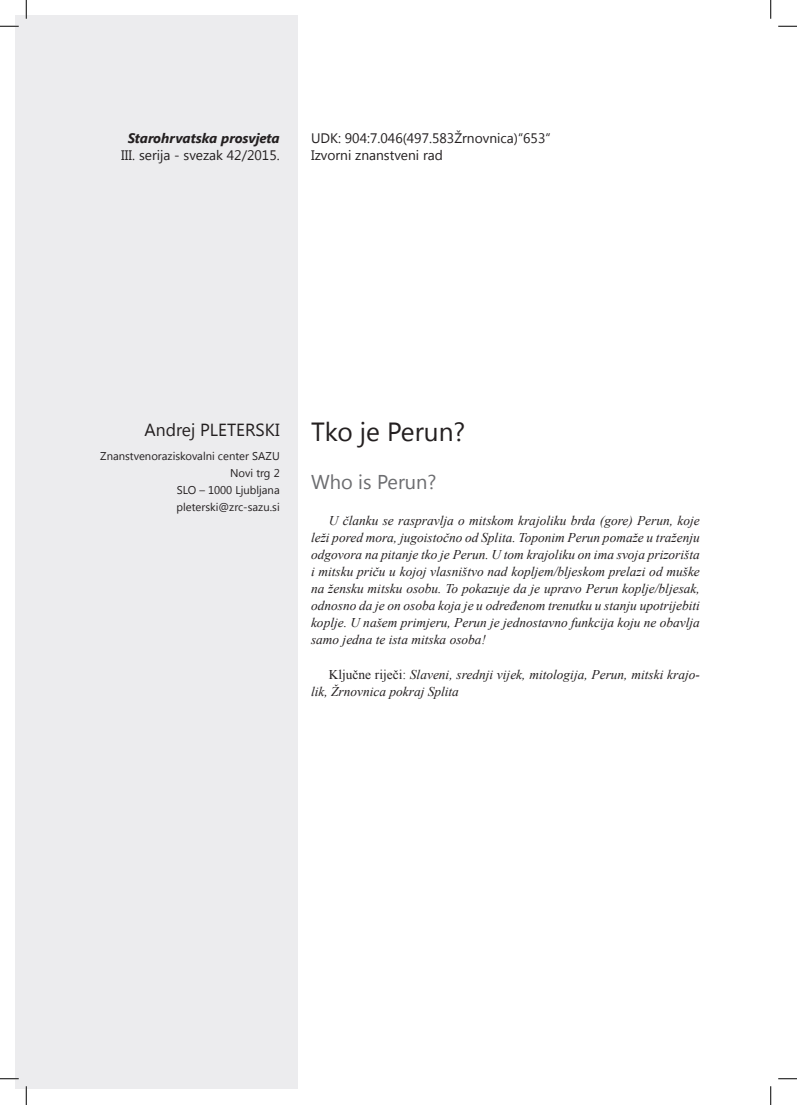
<style>
.page{position:relative;width:797px;height:1105px;background:#fff}
.page>*{position:absolute;margin:0;border:0;box-sizing:border-box;transform-origin:0 0}
.t1{font:26.25px "Segoe UI";color:#231f20}
.t2{font:20px "Segoe UI";color:#6c6d70}
.t3{font:17.5px "Segoe UI";color:#231f20}
.t4{font:13.75px/17.5px "Segoe UI";color:#231f20}
.t5{font:italic 700 13.75px "Segoe UI";color:#231f20}
.t6{font:italic 13.38px/17.1px "Times New Roman";color:#231f20;text-align:justify}
.t7{font:11.25px/17.1px "Segoe UI";color:#231f20;text-align:right}
.s1{font-style:normal}
</style>
<div class="page">
<div style="left:16px;top:16px;width:282px;height:1073px;background:#ececee"></div>
<svg style="left:0;top:25px;width:19px;height:2px"></svg>
<svg style="left:778px;top:25px;width:19px;height:2px"></svg>
<svg style="left:0;top:1078px;width:19px;height:1px"></svg>
<svg style="left:778px;top:1078px;width:19px;height:1px"></svg>
<svg style="left:25px;top:0;width:2px;height:19px"></svg>
<svg style="left:25px;top:1086px;width:2px;height:19px"></svg>
<svg style="left:770px;top:0;width:1px;height:19px"></svg>
<svg style="left:770px;top:1086px;width:1px;height:19px"></svg>
<p class="t5" style="left:128px;top:128px;width:153px">Starohrvatska prosvjeta</p>
<p class="t4" style="left:121px;top:146px;width:160px">III. serija - svezak 42/2015.</p>
<p class="t4" style="left:311px;top:128px;width:241px">U DK: 904:7.046(497.583Žrnovnica)“653“<br>Izvorni znanstveni rad</p>
<h3 class="t3" style="left:145px;top:417px;width:137px">Andrej PLETERSKI</h3>
<p class="t7" style="left:100px;top:447px;width:181px">Znanstvenoraziskovalni center SAZU<br>Novi trg 2<br>SLO – 1000 Ljubljana pleterski@zrc-sazu.si</p>
<h1 class="t1" style="left:311px;top:413px;width:156px">Tko je Perun?</h1>
<h2 class="t2" style="left:311px;top:468px;width:127px">Who is Perun?</h2>
<p class="t6" style="left:311px;top:511px;width:390px;text-indent:18px">U članku se raspravlja o mitskom krajoliku brda (gore) Perun, koje leži pored mora, jugoistočno od Splita. Toponim Perun pomaže u traženju odgovora na pitanje tko je Perun. U tom krajoliku on ima svoja prizorišta i mitsku priču u kojoj vlasništvo nad kopljem/bljeskom prelazi od muške na žensku mitsku osobu. To pokazuje da je upravo Perun koplje/bljesak, odnosno da je on osoba koja je u određenom trenutku u stanju upotrijebiti koplje. U našem primjeru, Perun je jednostavno funkcija koju ne obavlja samo jedna te ista mitska osoba!</p>
<p class="t6" style="left:311px;top:665px;width:390px;text-indent:18px"><span class="s1">Ključne riječi:</span> Slaveni, srednji vijek, mitologija, Perun, mitski krajo&shy;lik, Žrnovnica pokraj Splita</p>
</div>
